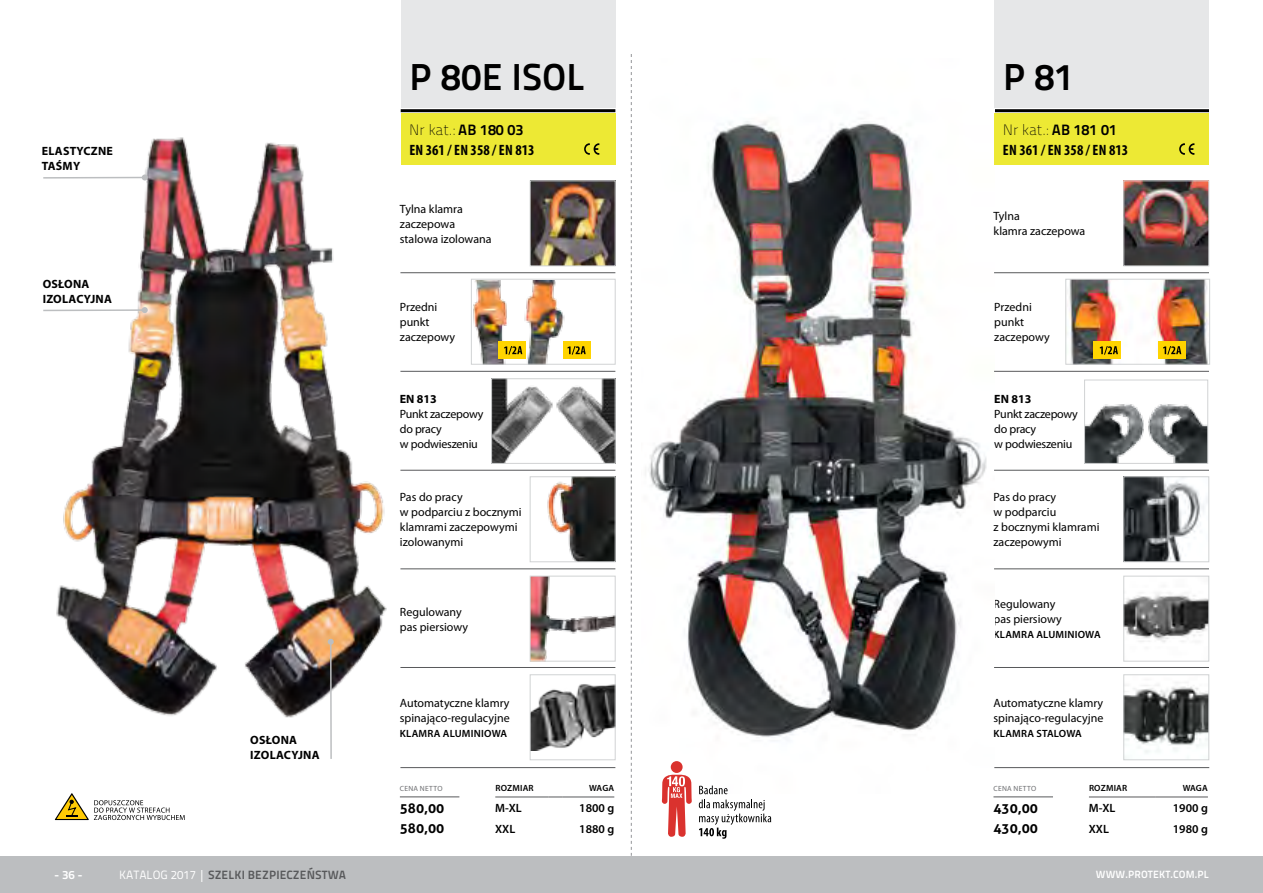
<style>
.page{position:relative;width:1263px;height:893px;background:#fff}
.page>*{position:absolute;margin:0;border:0;box-sizing:border-box;transform-origin:0 0}
.t1{font:37.5px "Titillium Maps 29 L 800 wt";letter-spacing:.01em;color:#000}
.t2{font:700 condensed 15px "Myriad Pro";color:#000}
.t3{font:15px "Titillium Maps 29 L 1 wt";color:#000}
.t4{font:700 13.5px/20.9px "Aller";color:#000}
.t5{font:12px/15px "Myriad Pro";color:#000}
.t6{font:12px/15px "Myriad Pro";letter-spacing:-.02em;color:#000}
.t7{font:700 12px/15px "Myriad Pro";letter-spacing:.02em;color:#000}
.t8{font:600 12px "Myriad Pro";color:#000}
.t9{font:12px "Titillium Maps 29 L 800 wt";letter-spacing:.01em;color:#58595b}
.t10{font:12px "Titillium Maps 29 L 800 wt";color:#fff}
.t11{font:600 10.5px "Myriad Pro";letter-spacing:.02em;color:#000}
.t12{font:10.5px "Titillium Maps 29 L 800 wt";letter-spacing:.01em;color:#fff}
.t13{font:600 9px "Myriad Pro";letter-spacing:.02em;color:#000}
.t14{font:7.5px "Myriad Pro";letter-spacing:.03em;color:#6d6e71}
.s1{font-family:"Titillium Maps 29 L 800 wt"}
.s2{font-family:"Titillium Maps 29 L 400 wt";color:#fff}
</style>
<div class="page">
<div style="left:0;top:856px;width:1263px;height:37px;background:#bcbec0"></div>
<svg style="left:631px;top:54px;width:1px;height:802px"></svg>
<hr style="left:401px;top:109px;width:214px;height:3px;background:#000">
<hr style="left:994px;top:109px;width:215px;height:3px;background:#000">
<img style="left:44px;top:112px;width:360px;height:606px">
<img style="left:547px;top:479px;width:66px;height:81px">
<div style="left:530px;top:477px;width:85px;height:85px;border:1px solid #d1d3d4"></div>
<img style="left:532px;top:578px;width:81px;height:81px">
<div style="left:530px;top:576px;width:85px;height:85px;border:1px solid #d1d3d4"></div>
<img style="left:532px;top:183px;width:81px;height:81px">
<hr style="left:400px;top:272px;width:215px;height:1px;background:#58595b">
<hr style="left:400px;top:371px;width:215px;height:1px;background:#58595b">
<hr style="left:400px;top:568px;width:215px;height:1px;background:#58595b">
<hr style="left:400px;top:667px;width:215px;height:1px;background:#58595b">
<hr style="left:400px;top:470px;width:215px;height:1px;background:#58595b">
<hr style="left:495px;top:797px;width:53px;height:1px;background:#58595b">
<svg style="left:548px;top:797px;width:14px;height:1px"></svg>
<hr style="left:562px;top:797px;width:52px;height:1px;background:#58595b">
<div style="left:401px;top:114px;width:214px;height:51px;background:#ede934"></div>
<div style="left:401px;top:0;width:214px;height:107px;background:#e6e7e8"></div>
<hr style="left:43px;top:177px;width:102px;height:2px;background:#bcbec0">
<svg style="left:142px;top:174px;width:6px;height:6px"></svg>
<hr style="left:400px;top:767px;width:215px;height:1px;background:#58595b">
<img style="left:473px;top:281px;width:118px;height:81px">
<div style="left:471px;top:279px;width:144px;height:85px;border:1px solid #d1d3d4"></div>
<hr style="left:43px;top:309px;width:102px;height:2px;background:#bcbec0">
<svg style="left:142px;top:307px;width:6px;height:6px"></svg>
<img style="left:1125px;top:592px;width:82px;height:50px">
<div style="left:1123px;top:576px;width:86px;height:85px;border:1px solid #d1d3d4"></div>
<img style="left:645px;top:121px;width:342px;height:671px">
<hr style="left:1089px;top:797px;width:53px;height:1px;background:#58595b">
<svg style="left:1142px;top:797px;width:14px;height:1px"></svg>
<hr style="left:1156px;top:797px;width:52px;height:1px;background:#58595b">
<img style="left:1125px;top:183px;width:82px;height:81px">
<div style="left:1123px;top:181px;width:86px;height:85px;border:1px solid #d1d3d4"></div>
<img style="left:1125px;top:479px;width:82px;height:81px">
<div style="left:1123px;top:477px;width:86px;height:85px;border:1px solid #d1d3d4"></div>
<hr style="left:994px;top:272px;width:215px;height:1px;background:#58595b">
<hr style="left:994px;top:371px;width:215px;height:1px;background:#58595b">
<hr style="left:994px;top:568px;width:215px;height:1px;background:#58595b">
<hr style="left:994px;top:667px;width:215px;height:1px;background:#58595b">
<hr style="left:994px;top:470px;width:215px;height:1px;background:#58595b">
<div style="left:994px;top:0;width:215px;height:107px;background:#e6e7e8"></div>
<div style="left:994px;top:114px;width:215px;height:51px;background:#ede934"></div>
<hr style="left:994px;top:767px;width:215px;height:1px;background:#58595b">
<img style="left:1125px;top:682px;width:82px;height:71px">
<div style="left:1123px;top:675px;width:86px;height:85px;border:1px solid #d1d3d4"></div>
<img style="left:1069px;top:281px;width:139px;height:81px">
<div style="left:1065px;top:279px;width:145px;height:85px;border:1px solid #d1d3d4"></div>
<img style="left:493px;top:381px;width:120px;height:81px">
<div style="left:491px;top:379px;width:124px;height:85px;border:1px solid #d1d3d4"></div>
<img style="left:532px;top:684px;width:81px;height:66px">
<div style="left:530px;top:675px;width:85px;height:85px;border:1px solid #d1d3d4"></div>
<hr style="left:330px;top:642px;width:2px;height:117px;background:#bcbec0">
<svg style="left:328px;top:639px;width:6px;height:6px"></svg>
<img style="left:1086px;top:404px;width:120px;height:58px">
<div style="left:1084px;top:380px;width:124px;height:84px;border:1px solid #d1d3d4"></div>
<div style="left:498px;top:342px;width:28px;height:17px;background:#ffd400"></div>
<svg style="left:504px;top:346px;width:18px;height:9px"></svg>
<div style="left:563px;top:342px;width:27px;height:17px;background:#ffd400"></div>
<svg style="left:567px;top:346px;width:19px;height:9px"></svg>
<div style="left:1093px;top:342px;width:28px;height:17px;background:#ffd400"></div>
<svg style="left:1100px;top:346px;width:18px;height:9px"></svg>
<div style="left:1158px;top:342px;width:28px;height:17px;background:#ffd400"></div>
<svg style="left:1163px;top:346px;width:18px;height:9px"></svg>
<svg style="left:1179px;top:143px;width:15px;height:12px"></svg>
<svg style="left:584px;top:143px;width:15px;height:12px"></svg>
<svg style="left:55px;top:793px;width:130px;height:27px"></svg>
<hr style="left:400px;top:796px;width:59px;height:1px;background:#58595b">
<hr style="left:993px;top:796px;width:60px;height:1px;background:#58595b">
<div style="left:671px;top:761px;width:12px;height:12px;background:#da322e;border-radius:50%"></div>
<svg style="left:662px;top:775px;width:30px;height:62px"></svg>
<svg style="left:699px;top:785px;width:28px;height:9px"></svg>
<svg style="left:699px;top:800px;width:72px;height:39px"></svg>
<p class="t7" style="left:42px;top:143px;width:73px">ELASTYCZNE<br>TAŚMY</p>
<p class="t7" style="left:43px;top:276px;width:71px">OSŁONA<br>IZOLACYJNA</p>
<p class="t7" style="left:250px;top:732px;width:71px">OSŁONA<br>IZOLACYJNA</p>
<h1 class="t1" style="left:409px;top:48px;width:177px">P 80E ISOL</h1>
<p class="t3" style="left:409px;top:119px;width:116px">Nr kat.: <span class="s1">AB 180 03</span></p>
<p class="t2" style="left:409px;top:140px;width:127px">EN 361 / EN 358 / EN 813</p>
<p class="t5" style="left:400px;top:201px;width:93px">Tylna klamra zaczepowa stalowa izolowana</p>
<p class="t5" style="left:400px;top:299px;width:57px">Przedni punkt zaczepowy</p>
<p class="t7" style="left:400px;top:391px;width:39px">EN 813</p>
<p class="t6" style="left:400px;top:406px;width:85px">Punkt zaczepowy do pracy<br>w podwieszeniu</p>
<p class="t5" style="left:400px;top:489px;width:123px">Pas do pracy<br>w podparciu z bocznymi klamrami zaczepowymi izolowanymi</p>
<p class="t5" style="left:400px;top:604px;width:70px">Regulowany pas piersiowy</p>
<p class="t5" style="left:400px;top:695px;width:111px">Automatyczne klamry spinająco-regulacyjne</p>
<p class="t11" style="left:400px;top:726px;width:109px">KLAMRA ALUMINIOWA</p>
<p class="t14" style="left:400px;top:784px;width:44px">CENA NETTO</p>
<p class="t4" style="left:400px;top:797px;width:46px">580,00<br>580,00</p>
<p class="t13" style="left:495px;top:782px;width:40px">ROZMIAR</p>
<p class="t13" style="left:589px;top:782px;width:27px">WAGA</p>
<p class="t8" style="left:495px;top:800px;width:28px">M-XL</p>
<p class="t8" style="left:579px;top:800px;width:37px">1800 g</p>
<p class="t8" style="left:495px;top:821px;width:22px">XXL</p>
<p class="t8" style="left:579px;top:821px;width:37px">1880 g</p>
<h1 class="t1" style="left:1003px;top:48px;width:73px">P 81</h1>
<p class="t3" style="left:1003px;top:119px;width:116px">Nr kat.: <span class="s1">AB 181 01</span></p>
<p class="t2" style="left:1003px;top:140px;width:127px">EN 361 / EN 358 / EN 813</p>
<p class="t5" style="left:993px;top:209px;width:93px">Tylna<br>klamra zaczepowa</p>
<p class="t5" style="left:994px;top:299px;width:57px">Przedni punkt zaczepowy</p>
<p class="t7" style="left:994px;top:391px;width:39px">EN 813</p>
<p class="t6" style="left:994px;top:406px;width:85px">Punkt zaczepowy do pracy<br>w podwieszeniu</p>
<p class="t5" style="left:993px;top:489px;width:108px">Pas do pracy<br>w podparciu<br>z bocznymi klamrami zaczepowymi</p>
<p class="t5" style="left:993px;top:596px;width:70px">Regulowany pas piersiowy</p>
<p class="t11" style="left:993px;top:628px;width:109px">KLAMRA ALUMINIOWA</p>
<p class="t5" style="left:993px;top:695px;width:111px">Automatyczne klamry spinająco-regulacyjne</p>
<p class="t11" style="left:993px;top:726px;width:90px">KLAMRA STALOWA</p>
<p class="t14" style="left:993px;top:784px;width:44px">CENA NETTO</p>
<p class="t4" style="left:993px;top:797px;width:46px">430,00<br>430,00</p>
<p class="t13" style="left:1089px;top:782px;width:40px">ROZMIAR</p>
<p class="t13" style="left:1183px;top:782px;width:27px">WAGA</p>
<p class="t8" style="left:1089px;top:800px;width:28px">M-XL</p>
<p class="t8" style="left:1173px;top:800px;width:37px">1900 g</p>
<p class="t8" style="left:1089px;top:821px;width:22px">XXL</p>
<p class="t8" style="left:1173px;top:821px;width:37px">1980 g</p>
<p class="t10" style="left:54px;top:865px;width:30px">- 36 -</p>
<p class="t9" style="left:119px;top:865px;width:229px"><span class="s2">KATALOG 2017 |</span> SZELKI BEZPIECZEŃSTWA</p>
<p class="t12" style="left:1096px;top:866px;width:114px">WWW.PROTEKT.COM.PL</p>
</div>
